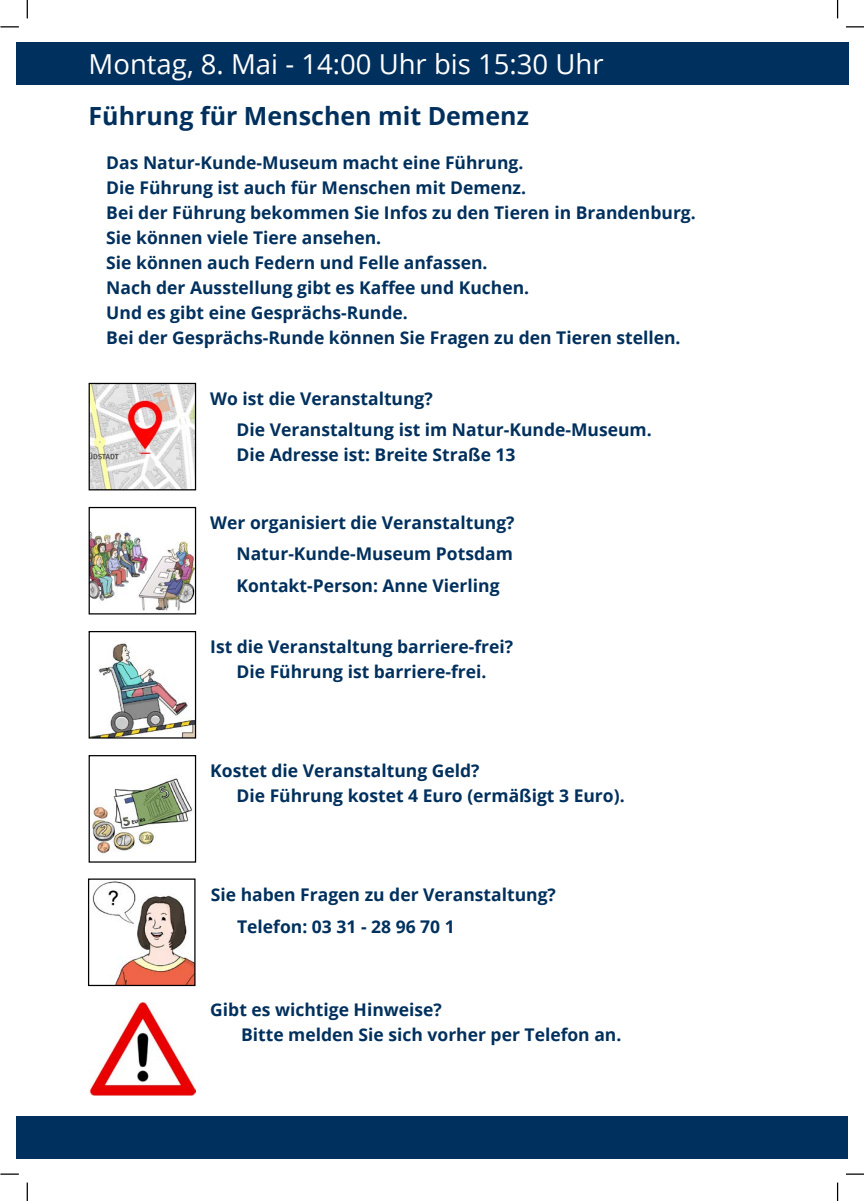
<style>
.page{position:relative;width:864px;height:1201px;background:#fff}
.page>*{position:absolute;margin:0;border:0;box-sizing:border-box;transform-origin:0 0}
.Datum_Veranstaltung_H2{font:27.5px "Open Sans";color:#fff}
.Veranstaltungen_H1{font:700 25px "Open Sans";color:#00305d}
.Fließtext_P_bold{font:700 17.5px "Open Sans";color:#00305d}
</style>
<div class="page">
<svg style="left:27px;top:0;width:1px;height:18px"></svg>
<svg style="left:0;top:26px;width:19px;height:1px"></svg>
<svg style="left:846px;top:26px;width:18px;height:1px"></svg>
<svg style="left:837px;top:0;width:1px;height:18px"></svg>
<svg style="left:837px;top:1182px;width:1px;height:18px"></svg>
<svg style="left:846px;top:1173px;width:18px;height:1px"></svg>
<svg style="left:0;top:1173px;width:19px;height:1px"></svg>
<svg style="left:27px;top:1182px;width:1px;height:18px"></svg>
<div style="left:16px;top:43px;width:833px;height:42px;background:#00305d"></div>
<div style="left:17px;top:1116px;width:831px;height:43px;background:#00305d"></div>
<img style="left:92px;top:778px;width:101px;height:76px">
<div style="left:89px;top:755px;width:107px;height:107px;border:1px solid #000"></div>
<img style="left:91px;top:385px;width:103px;height:103px">
<div style="left:89px;top:383px;width:107px;height:107px;border:1px solid #000"></div>
<img style="left:91px;top:529px;width:103px;height:82px">
<div style="left:89px;top:507px;width:107px;height:107px;border:1px solid #000"></div>
<img style="left:92px;top:643px;width:102px;height:93px">
<div style="left:89px;top:631px;width:107px;height:107px;border:1px solid #000"></div>
<img style="left:92px;top:881px;width:102px;height:103px">
<div style="left:88px;top:878px;width:108px;height:108px;border:1px solid #000"></div>
<img style="left:89px;top:1002px;width:107px;height:93px">
<h2 class="Datum_Veranstaltung_H2" style="left:89px;top:45px;width:516px">Montag, 8. Mai - 14:00 Uhr bis 15:30 Uhr</h2>
<h1 class="Veranstaltungen_H1" style="left:89px;top:99px;width:442px">Führung für Menschen mit Demenz</h1>
<p class="Fließtext_P_bold" style="left:106px;top:151px;width:419px">Das Natur-Kunde-Museum macht eine Führung.</p>
<p class="Fließtext_P_bold" style="left:106px;top:176px;width:421px">Die Führung ist auch für Menschen mit Demenz.</p>
<p class="Fließtext_P_bold" style="left:106px;top:201px;width:591px">Bei der Führung bekommen Sie Infos zu den Tieren in Brandenburg.</p>
<p class="Fließtext_P_bold" style="left:106px;top:226px;width:276px">Sie können viele Tiere ansehen.</p>
<p class="Fließtext_P_bold" style="left:106px;top:251px;width:383px">Sie können auch Federn und Felle anfassen.</p>
<p class="Fließtext_P_bold" style="left:106px;top:276px;width:424px">Nach der Ausstellung gibt es Kaffee und Kuchen.</p>
<p class="Fließtext_P_bold" style="left:106px;top:301px;width:303px">Und es gibt eine Gesprächs-Runde.</p>
<p class="Fließtext_P_bold" style="left:106px;top:326px;width:576px">Bei der Gesprächs-Runde können Sie Fragen zu den Tieren stellen.</p>
<p class="Fließtext_P_bold" style="left:210px;top:386px;width:224px">Wo ist die Veranstaltung?</p>
<p class="Fließtext_P_bold" style="left:236px;top:417px;width:417px">Die Veranstaltung ist im Natur-Kunde-Museum.</p>
<p class="Fließtext_P_bold" style="left:236px;top:442px;width:281px">Die Adresse ist: Breite Straße 13</p>
<p class="Fließtext_P_bold" style="left:210px;top:510px;width:306px">Wer organisiert die Veranstaltung?</p>
<p class="Fließtext_P_bold" style="left:236px;top:541px;width:278px">Natur-Kunde-Museum Potsdam</p>
<p class="Fließtext_P_bold" style="left:236px;top:573px;width:265px">Kontakt-Person: Anne Vierling</p>
<p class="Fließtext_P_bold" style="left:210px;top:634px;width:304px">Ist die Veranstaltung barriere-frei?</p>
<p class="Fließtext_P_bold" style="left:236px;top:659px;width:251px">Die Führung ist barriere-frei.</p>
<p class="Fließtext_P_bold" style="left:210px;top:758px;width:271px">Kostet die Veranstaltung Geld?</p>
<p class="Fließtext_P_bold" style="left:236px;top:783px;width:390px">Die Führung kostet 4 Euro (ermäßigt 3 Euro).</p>
<p class="Fließtext_P_bold" style="left:211px;top:882px;width:347px">Sie haben Fragen zu der Veranstaltung?</p>
<p class="Fließtext_P_bold" style="left:237px;top:914px;width:219px">Telefon: 03 31 - 28 96 70 1</p>
<p class="Fließtext_P_bold" style="left:210px;top:997px;width:233px">Gibt es wichtige Hinweise?</p>
<p class="Fließtext_P_bold" style="left:241px;top:1022px;width:382px">Bitte melden Sie sich vorher per Telefon an.</p>
</div>
